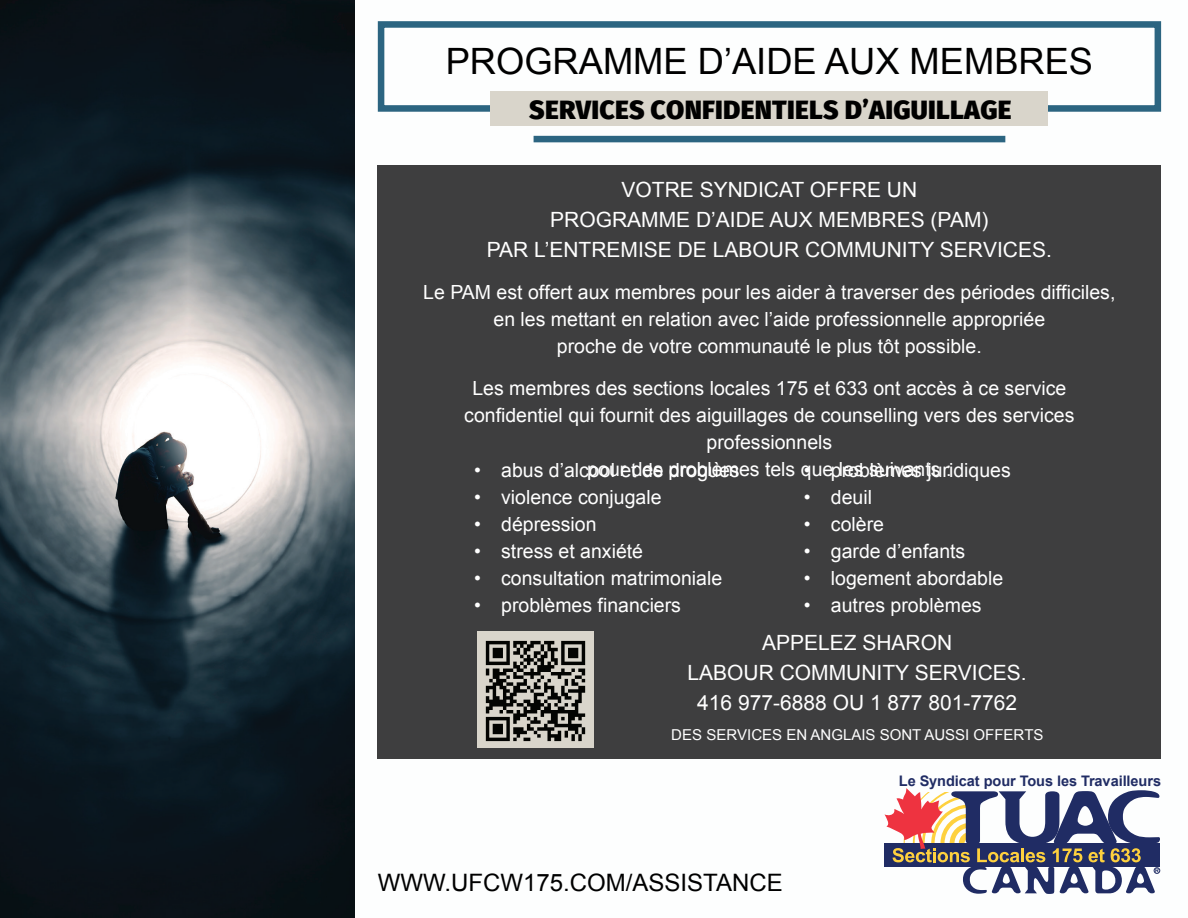
<style>
.page{position:relative;width:1188px;height:918px;background:#fff}
.page>*{position:absolute;margin:0;border:0;box-sizing:border-box;transform-origin:0 0}
.t1{font:36.3px "Arial";color:#000}
.t2{font:800 26.4px "Fira Sans";letter-spacing:.01em;color:#000}
.t3{font:24px "Arial";color:#000}
.t4{font:21px/30px "Arial";color:#fff;text-align:center}
.t5{font:19.5px/27px "Arial";color:#fff;text-align:center}
.t6{font:15px "Arial";color:#fff}
.t7{font:700 14.55px "Arial";letter-spacing:-.005em;color:#202c64}
</style>
<div class="page">
<div style="left:378px;top:165px;width:783px;height:594px;background:#3e3e3f"></div>
<div style="left:534px;top:136px;width:471px;height:6px;background:#2c6581"></div>
<div style="left:378px;top:21px;width:783px;height:91px;border:7px solid #2c6581"></div>
<div style="left:491px;top:92px;width:557px;height:34px;background:#d9d5cb"></div>
<div style="left:477px;top:631px;width:117px;height:117px;background:#d9d5cb"></div>
<img style="left:485px;top:640px;width:101px;height:102px">
<svg style="left:885px;top:788px;width:275px;height:106px"></svg>
<img style="left:0;top:0;width:354px;height:918px">
<h1 class="t1" style="left:446px;top:37px;width:649px">PROGRAMME D’AIDE AUX MEMBRES</h1>
<h2 class="t2" style="left:529px;top:91px;width:484px">SERVICES CONFIDENTIELS D’AIGUILLAGE</h2>
<p class="t4" style="left:487px;top:175px;width:567px">VOTRE SYNDICAT OFFRE UN<br>PROGRAMME D’AIDE AUX MEMBRES (PAM)<br>PAR L’ENTREMISE DE LABOUR COMMUNITY SERVICES.</p>
<p class="t5" style="left:423px;top:279px;width:694px">Le PAM est offert aux membres pour les aider à traverser des périodes difficiles, en les mettant en relation avec l’aide professionnelle appropriée<br>proche de votre communauté le plus tôt possible.</p>
<p class="t5" style="left:464px;top:375px;width:612px">Les membres des sections locales 175 et 633 ont accès à ce service confidentiel qui fournit des aiguillages de counselling vers des services professionnels</p>
<p class="t5" style="left:474px;top:457px;width:267px">• abus d’alco l et de d gues</p>
<p class="t5" style="left:587px;top:456px;width:366px">pour des problèmes tels que les suivants :</p>
<p class="t5" style="left:474px;top:484px;width:189px">• violence conjugale</p>
<p class="t5" style="left:474px;top:511px;width:124px">• dépression</p>
<p class="t5" style="left:474px;top:538px;width:170px">• stress et anxiété</p>
<p class="t5" style="left:474px;top:565px;width:250px">• consultation matrimoniale</p>
<p class="t5" style="left:474px;top:592px;width:208px">• problèmes financiers</p>
<p class="t5" style="left:804px;top:457px;width:208px">• problèmes juridiques</p>
<p class="t5" style="left:804px;top:484px;width:70px">• deuil</p>
<p class="t5" style="left:804px;top:511px;width:82px">• colère</p>
<p class="t5" style="left:804px;top:538px;width:163px">• garde d’enfants</p>
<p class="t5" style="left:804px;top:565px;width:201px">• logement abordable</p>
<p class="t5" style="left:804px;top:592px;width:179px">• autres problèmes</p>
<p class="t4" style="left:688px;top:628px;width:341px">APPELEZ SHARON<br>LABOUR COMMUNITY SERVICES.<br>416 977-6888 OU 1 877 801-7762</p>
<p class="t6" style="left:671px;top:725px;width:374px">DES SERVICES EN ANGLAIS SONT AUSSI OFFERTS</p>
<p class="t7" style="left:899px;top:771px;width:264px">Le Syndicat pour Tous les Travailleurs</p>
<p class="t3" style="left:378px;top:867px;width:406px">WWW.UFCW175.COM/ASSISTANCE</p>
</div>
